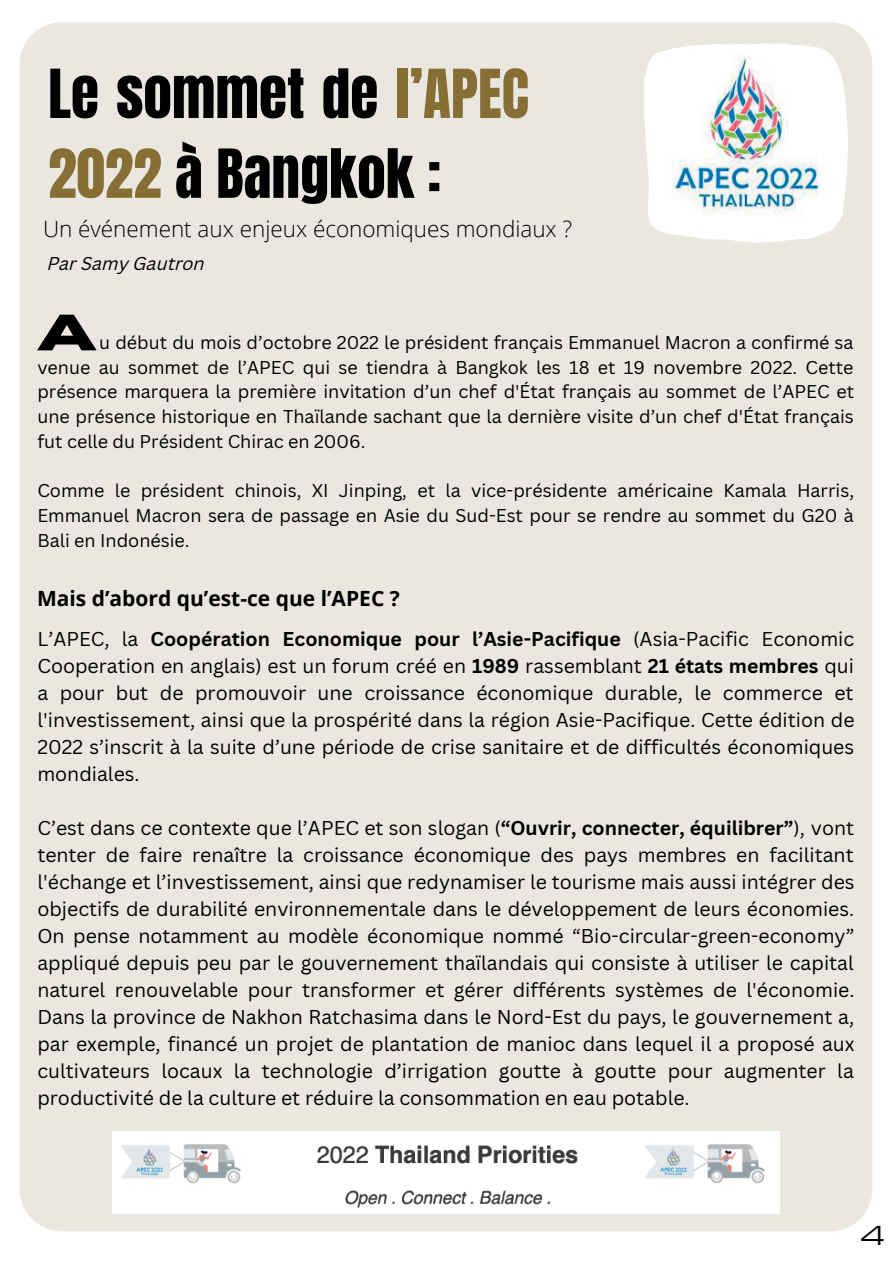
<style>
.page{position:relative;width:893px;height:1264px;background:#fff}
.page>*{position:absolute;margin:0;border:0;box-sizing:border-box;transform-origin:0 0}
.t1{font:57.45px/79.8px "Anton";color:#000}
.t2{font:700 51px "Horizon";color:#000}
.t3{font:25.5px "Michroma";color:#000}
.t4{font:300 22.5px "Open Sans";color:#000}
.t5{font:700 21px "Open Sans";color:#000}
.t6{font:19.5px/27px "Canva Sans";color:#000;text-align:justify}
.t7{font:18px/24.8px "Canva Sans";color:#000;text-align:justify}
.t8{font:italic 18px "Canva Sans";color:#000}
.s1{color:#866e34}
.s2{font-weight:700}
</style>
<div class="page">
<div style="left:20px;top:22px;width:852px;height:1209px;background:#eae7e0"></div>
<img style="left:643px;top:43px;width:204px;height:199px">
<img style="left:113px;top:1131px;width:666px;height:82px">
<h1 class="t1" style="left:48px;top:55px;width:482px">Le sommet de <span class="s1">l’APEC<br>2022</span> à Bangkok :</h1>
<p class="t4" style="left:43px;top:213px;width:530px">Un événement aux enjeux économiques mondiaux ?</p>
<p class="t8" style="left:48px;top:256px;width:159px">Par Samy Gautron</p>
<h2 class="t2" style="left:37px;top:308px;width:62px">A</h2>
<p class="t7" style="left:37px;top:329px;width:818px;text-indent:62px">u début du mois d’octobre 2022 le président français Emmanuel Macron a confirmé sa venue au sommet de l’APEC qui se tiendra à Bangkok les 18 et 19 novembre 2022. Cette présence marquera la première invitation d’un chef d'État français au sommet de l’APEC et une présence historique en Thaïlande sachant que la dernière visite d’un chef d'État français fut celle du Président Chirac en 2006.</p>
<p class="t7" style="left:37px;top:478px;width:818px">Comme le président chinois, XI Jinping, et la vice-présidente américaine Kamala Harris, Emmanuel Macron sera de passage en Asie du Sud-Est pour se rendre au sommet du G20 à Bali en Indonésie.</p>
<p class="t5" style="left:37px;top:583px;width:364px">Mais d’abord qu’est-ce que l’APEC ?</p>
<p class="t6" style="left:37px;top:625px;width:818px">L’APEC, la <span class="s2">Coopération Economique pour l’Asie-Pacifique</span> (Asia-Pacific Economic Cooperation en anglais) est un forum créé en <span class="s2">1989</span> rassemblant <span class="s2">21 états membres</span> qui a pour but de promouvoir une croissance économique durable, le commerce et l'investissement, ainsi que la prospérité dans la région Asie-Pacifique. Cette édition de 2022 s’inscrit à la suite d’une période de crise sanitaire et de difficultés économiques mondiales.</p>
<p class="t6" style="left:37px;top:814px;width:818px">C’est dans ce contexte que l’APEC et son slogan (<span class="s2">“Ouvrir, connecter, équilibrer”</span>), vont tenter de faire renaître la croissance économique des pays membres en facilitant l'échange et l’investissement, ainsi que redynamiser le tourisme mais aussi intégrer des objectifs de durabilité environnementale dans le développement de leurs économies.<br>On pense notamment au modèle économique nommé “Bio-circular-green-economy” appliqué depuis peu par le gouvernement thaïlandais qui consiste à utiliser le capital naturel renouvelable pour transformer et gérer différents systèmes de l'économie.<br>Dans la province de Nakhon Ratchasima dans le Nord-Est du pays, le gouvernement a, par exemple, financé un projet de plantation de manioc dans lequel il a proposé aux cultivateurs locaux la technologie d’irrigation goutte à goutte pour augmenter la productivité de la culture et réduire la consommation en eau potable.</p>
<h3 class="t3" style="left:859px;top:1215px;width:27px">4</h3>
</div>
